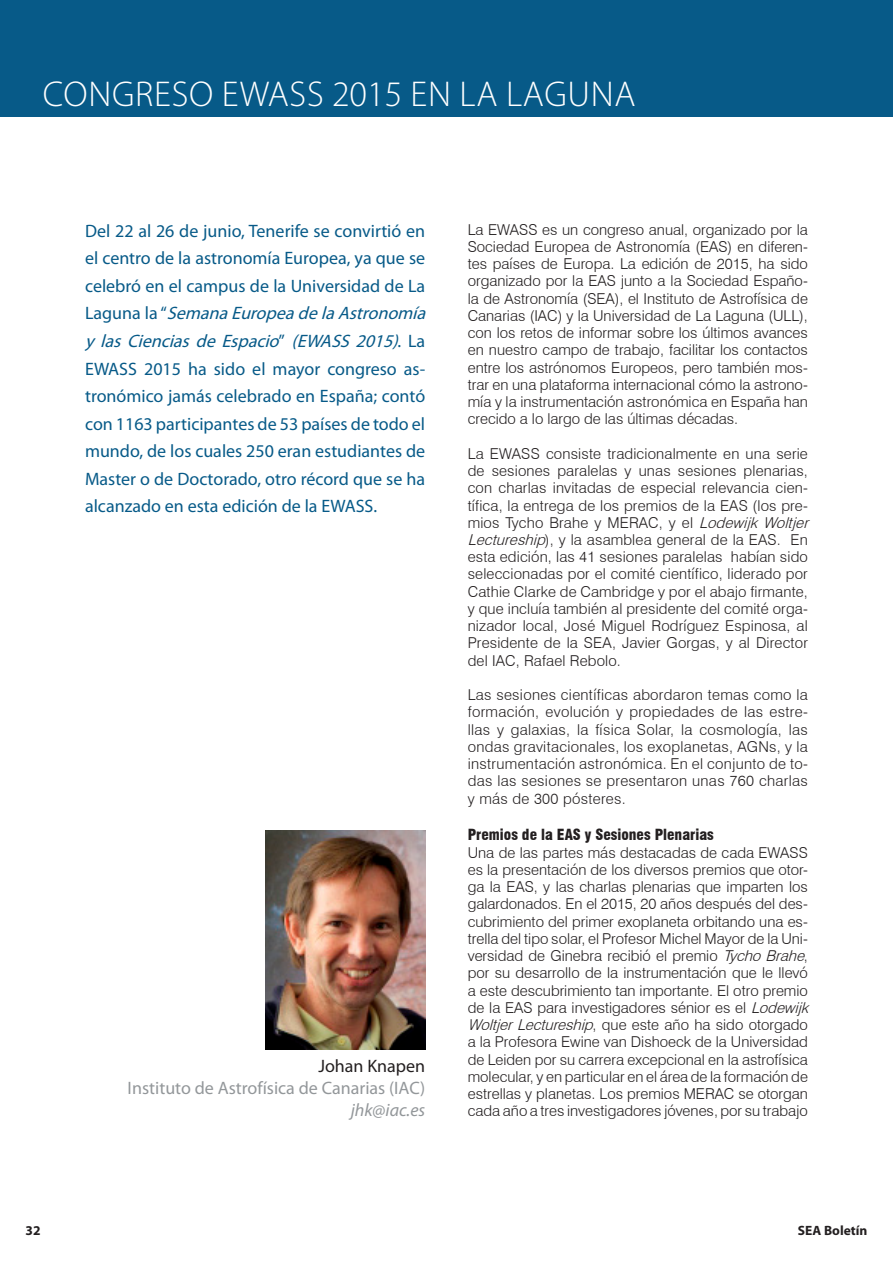
<style>
.page{position:relative;width:893px;height:1263px;background:#fff}
.page>*{position:absolute;margin:0;border:0;box-sizing:border-box;transform-origin:0 0}
.t1{font:300 36px "Myriad Pro";letter-spacing:.02em;color:#fff}
.Body_1{font:18px/27.6px "Myriad Pro";color:#075a88}
.gray_body_text{font:18px "Myriad Pro";color:#93979a}
.gray_body_text-2{font:18px "Myriad Pro";color:#231f20}
.gray_body_text-3{font:italic 18px "Myriad Pro";color:#93979a}
.Body_1-2{font:300 15px/17.2px "Swiss 721 BT";color:#231f20;text-align:justify}
.Body_1-3{font:900 condensed 15px "Swiss 721 BT";color:#231f20}
.t2{font:700 13.5px "Myriad Pro";color:#231f20}
.s1{font-style:italic}
</style>
<div class="page">
<div style="left:0;top:0;width:893px;height:117px;background:#075a88"></div>
<img style="left:266px;top:831px;width:159px;height:219px">
<p class="t1" style="left:43px;top:73px;width:594px">CONGRESO EWASS 2015 EN LA LAGUNA</p>
<p class="Body_1" style="left:85px;top:217px;width:347px">Del 22 al 26 de junio, Tenerife se convirtió en el centro de la astronomía Europea, ya que se celebró en el campus de la Universidad de La L a g u n a l a “ <span class="s1">SemanaEuropeadelaAstronomía ylasCienciasdeEspacio</span>” <span class="s1">(EWASS2015)</span>. L a EWASS 2015 ha sido el mayor congreso as&shy;tronómico jamás celebrado en España; contó con 1163 participantes de 53 países de todo el mundo, de los cuales 250 eran estudiantes de Master o de Doctorado, otro récord que se ha alcanzado en esta edición de la EWASS.</p>
<p class="gray_body_text-2" style="left:318px;top:1055px;width:108px">Johan Knapen</p>
<p class="gray_body_text" style="left:128px;top:1077px;width:299px">Instituto de Astrofísica de Canarias (IAC)</p>
<p class="gray_body_text-3" style="left:351px;top:1099px;width:76px">jhk@iac.es</p>
<p class="Body_1-2" style="left:468px;top:221px;width:342px">La EWASS es un congreso anual, organizado por la Sociedad Europea de Astronomía (EAS) en diferen&shy;tes países de Europa. La edición de 2015, ha sido organizado por la EAS junto a la Sociedad Españo&shy;la de Astronomía (SEA), el Instituto de Astrofísica de Canarias (IAC) y la Universidad de La Laguna (ULL), con los retos de informar sobre los últimos avances en nuestro campo de trabajo, facilitar los contactos entre los astrónomos Europeos, pero también mos&shy;trar en una plataforma internacional cómo la astrono&shy;mía y la instrumentación astronómica en España han crecido a lo largo de las últimas décadas.</p>
<p class="Body_1-2" style="left:468px;top:445px;width:346px;text-align:left">La EWASS consiste tradicionalmente en una serie de sesiones paralelas y unas sesiones plenarias, con charlas invitadas de especial relevancia cien&shy;tífica, la entrega de los premios de la EAS (los pre&shy;mios Tycho Brahe y MERAC, y el <span class="s1">Lodewijk Woltjer Lectureship</span>), y la asamblea general de la EAS. En esta edición, las 41 sesiones paralelas habían sido seleccionadas por el comité científico, liderado por Cathie Clarke de Cambridge y por el abajo firmante, y que incluía también al presidente del comité orga&shy;nizador local, José Miguel Rodríguez Espinosa, al Presidente de la SEA, Javier Gorgas, y al Director del IAC, Rafael Rebolo.</p>
<p class="Body_1-2" style="left:468px;top:686px;width:342px">Las sesiones científicas abordaron temas como la formación, evolución y propiedades de las estre&shy;llas y galaxias, la física Solar, la cosmología, las ondas gravitacionales, los exoplanetas, AGNs, y la instrumentación astronómica. En el conjunto de to&shy;das las sesiones se presentaron unas 760 charlas y más de 300 pósteres.</p>
<p class="Body_1-3" style="left:468px;top:826px;width:248px">Premios de la EAS y Sesiones Plenarias</p>
<p class="Body_1-2" style="left:468px;top:843px;width:346px;text-align:left">Una de las partes más destacadas de cada EWASS es la presentación de los diversos premios que otor&shy;ga la EAS, y las charlas plenarias que imparten los galardonados. En el 2015, 20 años después del des&shy;cubrimiento del primer exoplaneta orbitando una es&shy;trella del tipo solar, el Profesor Michel Mayor de la Uni&shy;versidad de Ginebra recibió el premio <span class="s1">TychoBrahe</span>, por su desarrollo de la instrumentación que le llevó a este descubrimiento tan importante. El otro premio de la EAS para investigadores sénior es el <span class="s1">Lodewijk WoltjerLectureship</span>, que este año ha sido otorgado a la Profesora Ewine van Dishoeck de la Universidad de Leiden por su carrera excepcional en la astrofísica molecular, y en particular en el área de la formación de estrellas y planetas. Los premios MERAC se otorgan cada año a tres investigadores jóvenes, por su trabajo</p>
<p class="t2" style="left:26px;top:1221px;width:16px">32</p>
<p class="t2" style="left:798px;top:1221px;width:71px">SEA Boletín</p>
</div>
